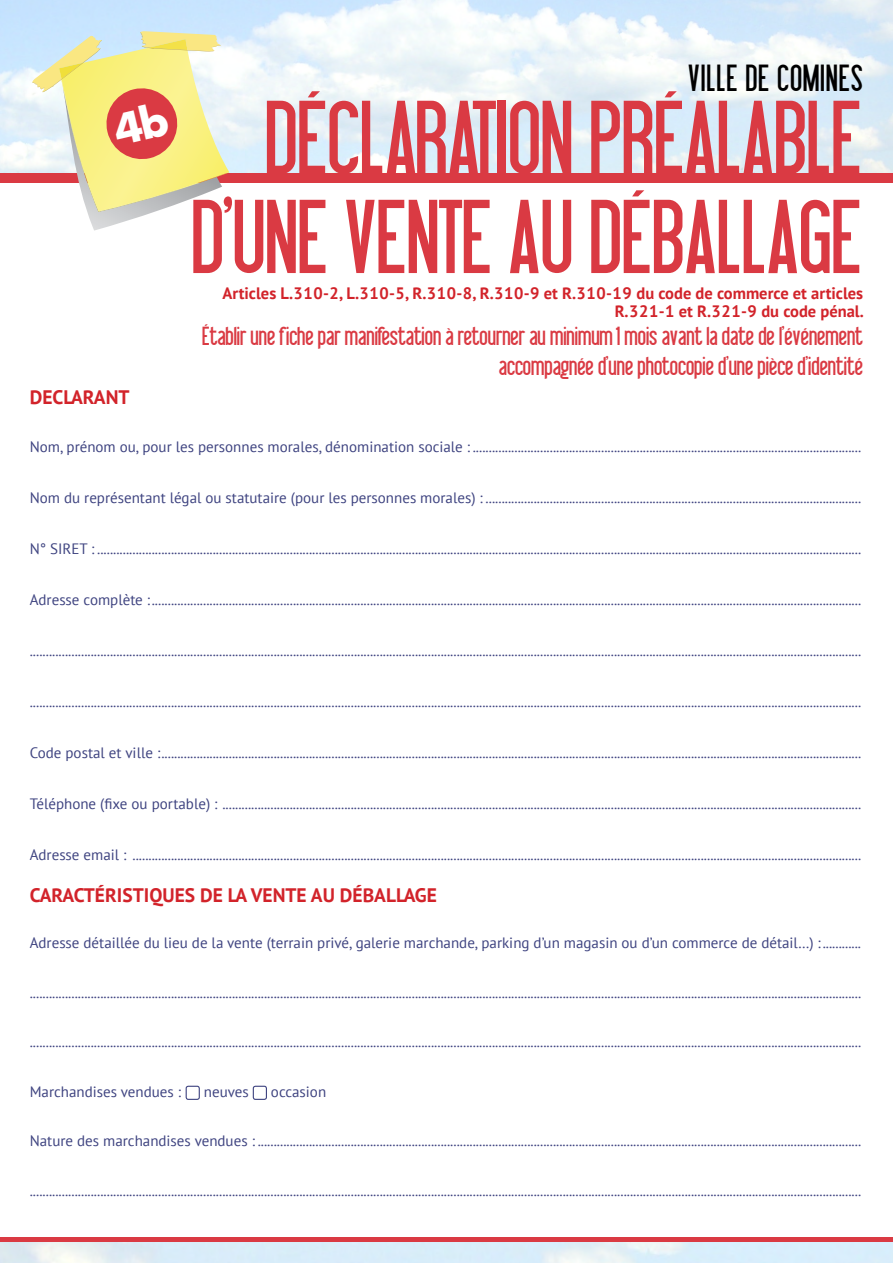
<style>
.page{position:relative;width:893px;height:1263px;background:#fff}
.page>*{position:absolute;margin:0;border:0;box-sizing:border-box;transform-origin:0 0}
.t1{font:102px/99px "Libel Suit";letter-spacing:-.03em;color:#da3a43;text-align:center}
.t2{font:36.75px "Libel Suit";color:#000}
.t3{font:25.5px/30.6px "Libel Suit";letter-spacing:-.025em;color:#da3a43;text-align:right}
.t4{font:700 19.5px "PT Sans";color:#d2232a}
.t5{font:700 16.5px/18px "PT Sans";color:#d2232a;text-align:right}
.t6{font:15px "PT Sans";color:#3e4380}
</style>
<div class="page">
<div style="left:0;top:173px;width:893px;height:10px;background:#da3a43"></div>
<div style="left:0;top:1237px;width:893px;height:5px;background:#da3a43"></div>
<div style="left:186px;top:1086px;width:14px;height:14px;border:1px solid #3e4380;border-radius:2px"></div>
<div style="left:253px;top:1086px;width:14px;height:14px;border:1px solid #3e4380;border-radius:2px"></div>
<svg style="left:31px;top:31px;width:198px;height:200px"></svg>
<h2 class="t2" style="left:688px;top:60px;width:177px">VILLE DE COMINES</h2>
<h1 class="t1" style="left:190px;top:99px;width:667px">déclaration préalable d’une vente au Déballage</h1>
<p class="t5" style="left:222px;top:284px;width:643px">Articles L.310-2, L.310-5, R.310-8, R.310-9 et R.310-19 du code de commerce et articles<br>R.321-1 et R.321-9 du code pénal.</p>
<h3 class="t3" style="left:202px;top:323px;width:663px">Établir une fiche par manifestation à retourner au minimum 1 mois avant la date de l’événement accompagnée d’une photocopie d’une pièce d’identité</h3>
<h3 class="t4" style="left:30px;top:384px;width:101px">DECLARANT</h3>
<p class="t6" style="left:30px;top:437px;width:833px">Nom, prénom ou, pour les personnes morales, dénomination sociale : .........................................................................................................................</p>
<p class="t6" style="left:30px;top:488px;width:833px">Nom du représentant légal ou statutaire (pour les personnes morales) : .....................................................................................................................</p>
<p class="t6" style="left:30px;top:539px;width:833px">N° SIRET : ..............................................................................................................................................................................................................................................</p>
<p class="t6" style="left:30px;top:590px;width:833px">Adresse complète :.............................................................................................................................................................................................................................</p>
<p class="t6" style="left:30px;top:641px;width:833px">...................................................................................................................................................................................................................................................................</p>
<p class="t6" style="left:30px;top:692px;width:833px">...................................................................................................................................................................................................................................................................</p>
<p class="t6" style="left:30px;top:743px;width:833px">Code postal et ville :..........................................................................................................................................................................................................................</p>
<p class="t6" style="left:30px;top:794px;width:833px">Téléphone (fixe ou portable) : .......................................................................................................................................................................................................</p>
<p class="t6" style="left:30px;top:845px;width:833px">Adresse email : ...................................................................................................................................................................................................................................</p>
<h3 class="t4" style="left:30px;top:882px;width:409px">CARACTÉRISTIQUES DE LA VENTE AU DÉBALLAGE</h3>
<p class="t6" style="left:30px;top:933px;width:833px">Adresse détaillée du lieu de la vente (terrain privé, galerie marchande, parking d’un magasin ou d’un commerce de détail…) :............</p>
<p class="t6" style="left:30px;top:983px;width:833px">...................................................................................................................................................................................................................................................................</p>
<p class="t6" style="left:30px;top:1032px;width:833px">...................................................................................................................................................................................................................................................................</p>
<p class="t6" style="left:30px;top:1082px;width:153px">Marchandises vendues :</p>
<p class="t6" style="left:204px;top:1082px;width:46px">neuves</p>
<p class="t6" style="left:271px;top:1082px;width:57px">occasion</p>
<p class="t6" style="left:30px;top:1131px;width:833px">Nature des marchandises vendues : ............................................................................................................................................................................................</p>
<p class="t6" style="left:30px;top:1181px;width:833px">...................................................................................................................................................................................................................................................................</p>
</div>
